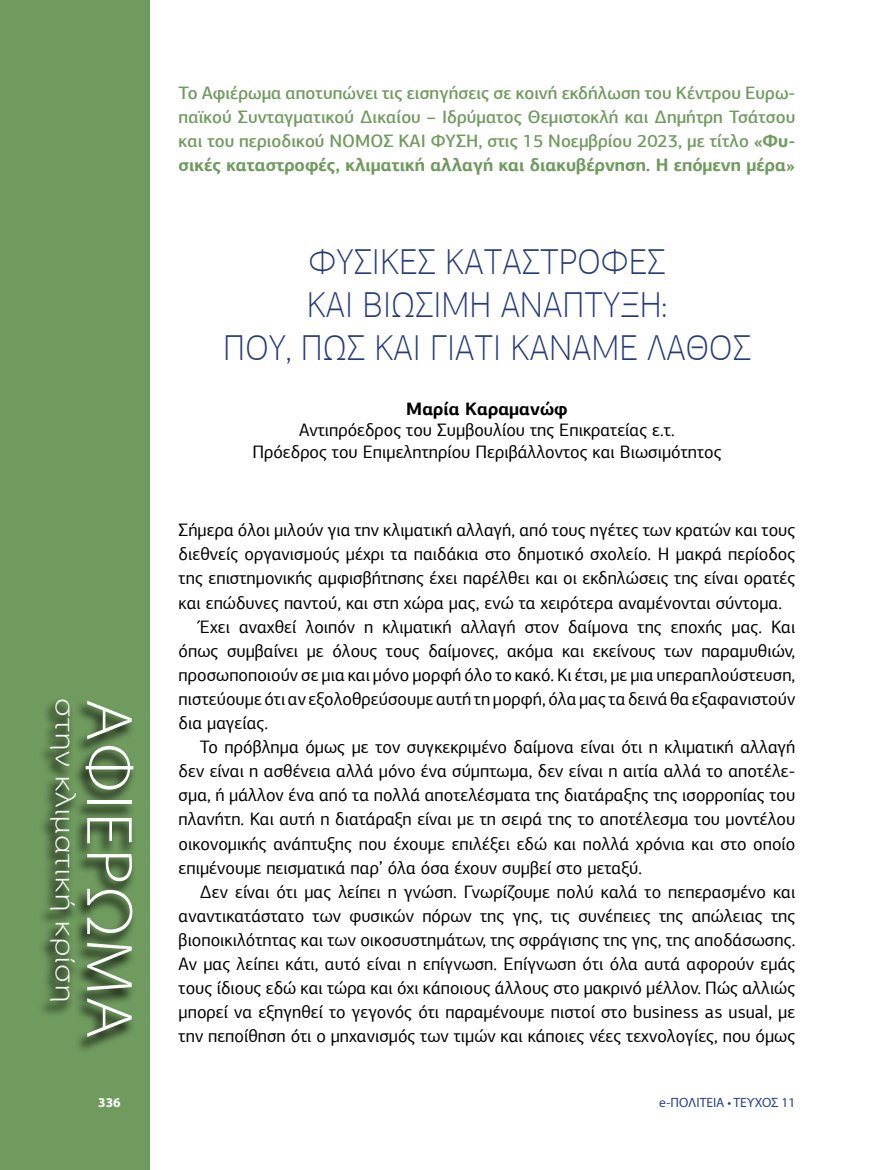
<style>
.page{position:relative;width:872px;height:1170px;background:#fff}
.page>*{position:absolute;margin:0;border:0;box-sizing:border-box;transform-origin:0 0}
.t1{font:300 66px "Myriad Pro";letter-spacing:.03em;color:#fff;scale:1.1 1}
.t2{font:100 36px/43.2px "PF Agora Sans Pro";color:#253b79;text-align:center}
.t3{font:300 27.9px "Myriad Pro";letter-spacing:.01em;color:#fff;scale:1.27 1}
.t4{font:18px/21.8px "PF Agora Sans Pro";color:#000;text-align:center}
.t5{font:500 18px/24px "PF Agora Sans Pro";color:#6f9b5e;text-align:justify}
.t6{font:700 18px "PF Agora Sans Pro";color:#000}
.t7{font:13.5px "Myriad Pro";color:#25408f}
.t8{font:700 13.5px "Myriad Pro";color:#fff}
.s1{font-weight:700}
</style>
<div class="page">
<div style="left:0;top:0;width:149px;height:1169px;background:#6f9b5e"></div>
<div style="left:37px;top:698px;width:100px;height:355px;background:#000;opacity:.75"></div>
<p class="t5" style="left:179px;top:80px;width:618px">Το Αφιέρωμα αποτυπώνει τις εισηγήσεις σε κοινή εκδήλωση του Κέντρου Ευρω&shy;παϊκού Συνταγματικού Δικαίου – Ιδρύματος Θεμιστοκλή και Δημήτρη Τσάτσου και του περιοδικού ΝΟΜΟΣ ΚΑΙ ΦΥΣΗ, στις 15 Νοεμβρίου 2023, με τίτλο <span class="s1">«Φυ&shy;σικές καταστροφές, κλιματική αλλαγή και διακυβέρνηση. Η επόμενη μέρα»</span></p>
<h3 class="t3" style="left:82px;top:697px;width:241px;rotate:90deg">στην κλιματική κρίση</h3>
<h1 class="t1" style="left:149px;top:698px;width:310px;rotate:90deg">ΑΦΙΕΡΩΜΑ</h1>
<h2 class="t2" style="left:223px;top:240px;width:529px">ΦΥΣΙΚΈΣ ΚΑΤΑΣΤΡΟΦΈΣ<br>ΚΑΙ ΒΙΏΣΙΜΗ ΑΝΆΠΤΥΞΗ:<br>ΠΟΎ, ΠΏΣ ΚΑΙ ΓΙΑΤΊ ΚΆΝΑΜΕ ΛΆΘΟΣ</h2>
<p class="t6" style="left:406px;top:397px;width:163px">Μαρία Καραμανώφ</p>
<p class="t4" style="left:252px;top:419px;width:471px">Αντιπρόεδρος του Συμβουλίου της Επικρατείας ε.τ.<br>Πρόεδρος του Επιμελητηρίου Περιβάλλοντος και Βιωσιμότητος</p>
<p class="t4" style="left:179px;top:519px;width:618px">Σήμερα όλοι μιλούν για την κλιματική αλλαγή, από τους ηγέτες των κρατών και τους</p>
<p class="t4" style="left:179px;top:543px;width:618px">διεθνείς οργανισμούς μέχρι τα παιδάκια στο δημοτικό σχολείο. Η μακρά περίοδος</p>
<p class="t4" style="left:179px;top:567px;width:618px">της επιστημονικής αμφισβήτησης έχει παρέλθει και οι εκδηλώσεις της είναι ορατές</p>
<p class="t4" style="left:179px;top:591px;width:605px">και επώδυνες παντού, και στη χώρα μας, ενώ τα χειρότερα αναμένονται σύντομα.</p>
<p class="t4" style="left:200px;top:615px;width:597px">Έχει αναχθεί λοιπόν η κλιματική αλλαγή στον δαίμονα της εποχής μας. Και</p>
<p class="t4" style="left:179px;top:639px;width:618px">όπως συμβαίνει με όλους τους δαίμονες, ακόμα και εκείνους των παραμυθιών,</p>
<p class="t4" style="left:179px;top:663px;width:618px">προσωποποιούν σε μια και μόνο μορφή όλο το κακό. Κι έτσι, με μια υπεραπλούστευση,</p>
<p class="t4" style="left:179px;top:688px;width:618px">πιστεύουμε ότι αν εξολοθρεύσουμε αυτή τη μορφή, όλα μας τα δεινά θα εξαφανιστούν</p>
<p class="t4" style="left:179px;top:712px;width:91px">δια μαγείας.</p>
<p class="t4" style="left:200px;top:736px;width:597px">Το πρόβλημα όμως με τον συγκεκριμένο δαίμονα είναι ότι η κλιματική αλλαγή</p>
<p class="t4" style="left:179px;top:760px;width:618px">δεν είναι η ασθένεια αλλά μόνο ένα σύμπτωμα, δεν είναι η αιτία αλλά το αποτέλε-</p>
<p class="t4" style="left:179px;top:784px;width:618px">σμα, ή μάλλον ένα από τα πολλά αποτελέσματα της διατάραξης της ισορροπίας του</p>
<p class="t4" style="left:179px;top:808px;width:618px">πλανήτη. Και αυτή η διατάραξη είναι με τη σειρά της το αποτέλεσμα του μοντέλου</p>
<p class="t4" style="left:179px;top:832px;width:618px">οικονομικής ανάπτυξης που έχουμε επιλέξει εδώ και πολλά χρόνια και στο οποίο</p>
<p class="t4" style="left:179px;top:856px;width:465px">επιμένουμε πεισματικά παρ’ όλα όσα έχουν συμβεί στο μεταξύ.</p>
<p class="t4" style="left:200px;top:880px;width:597px">Δεν είναι ότι μας λείπει η γνώση. Γνωρίζουμε πολύ καλά το πεπερασμένο και</p>
<p class="t4" style="left:179px;top:904px;width:618px">αναντικατάστατο των φυσικών πόρων της γης, τις συνέπειες της απώλειας της</p>
<p class="t4" style="left:179px;top:928px;width:618px">βιοποικιλότητας και των οικοσυστημάτων, της σφράγισης της γης, της αποδάσωσης.</p>
<p class="t4" style="left:179px;top:953px;width:618px">Αν μας λείπει κάτι, αυτό είναι η επίγνωση. Επίγνωση ότι όλα αυτά αφορούν εμάς</p>
<p class="t4" style="left:179px;top:977px;width:618px">τους ίδιους εδώ και τώρα και όχι κάποιους άλλους στο μακρινό μέλλον. Πώς αλλιώς</p>
<p class="t4" style="left:179px;top:1001px;width:618px">μπορεί να εξηγηθεί το γεγονός ότι παραμένουμε πιστοί στο business as usual, με</p>
<p class="t4" style="left:179px;top:1025px;width:618px">την πεποίθηση ότι ο μηχανισμός των τιμών και κάποιες νέες τεχνολογίες, που όμως</p>
<p class="t8" style="left:98px;top:1093px;width:24px">336</p>
<p class="t7" style="left:659px;top:1093px;width:138px">e-ΠΟΛΙΤΕΙΑ • ΤΕΥΧΟΣ 11</p>
</div>
